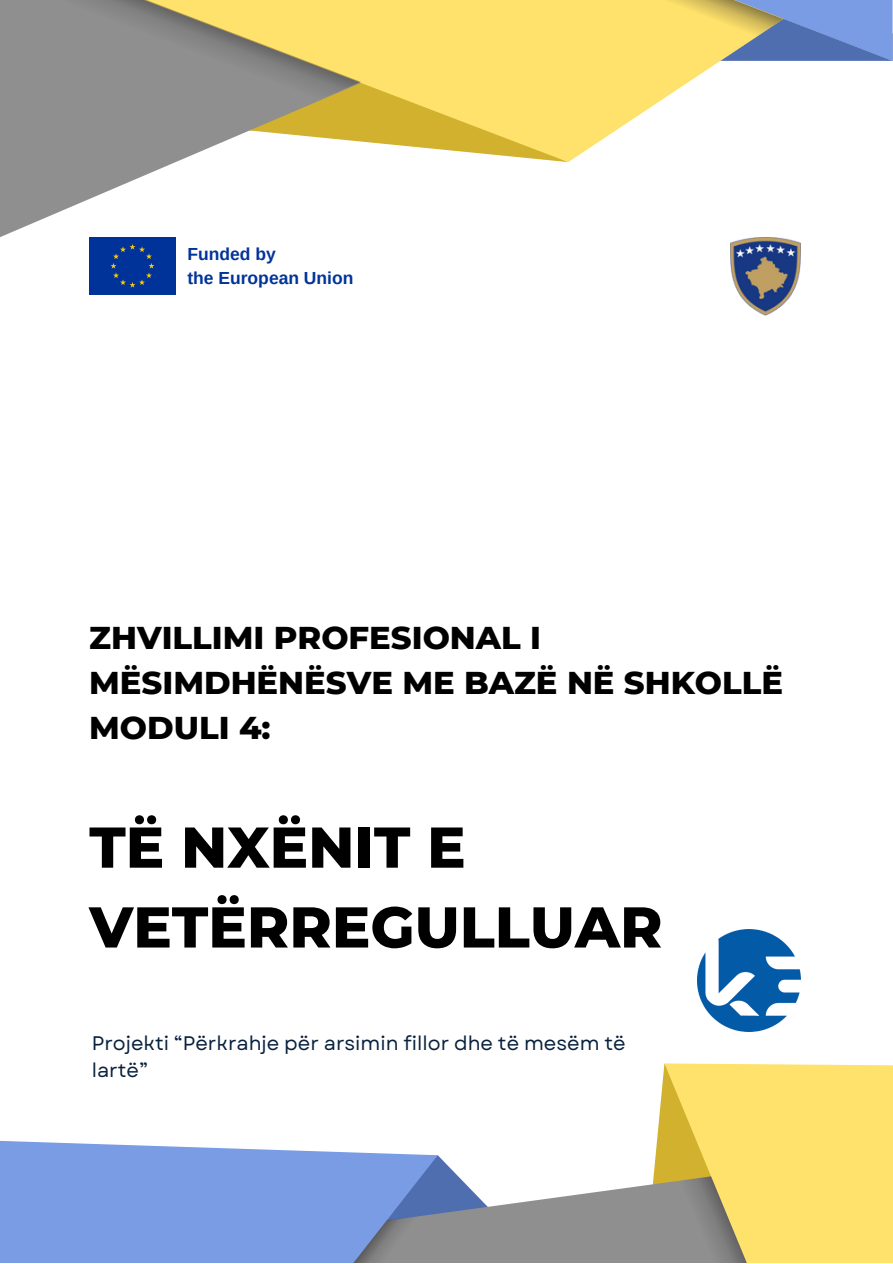
<style>
.page{position:relative;width:893px;height:1264px;background:#fff}
.page>*{position:absolute;margin:0;border:0;box-sizing:border-box;transform-origin:0 0}
.t1{font:800 57.45px/79.8px "Montserrat";color:#000}
.t2{font:800 32.25px/45px "Montserrat";color:#000}
.t3{font:19.65px/27px "Garet";color:#08213d}
.t4{font:700 17.55px "Arimo";color:#023399}
</style>
<div class="page">
<svg style="left:0;top:162px;width:176px;height:75px"></svg>
<svg style="left:0;top:107px;width:651px;height:55px"></svg>
<svg style="left:0;top:0;width:892px;height:107px;background:#ccc08a"></svg>
<svg style="left:505px;top:1194px;width:74px;height:68px;background:#979797"></svg>
<svg style="left:579px;top:1031px;width:313px;height:231px"></svg>
<svg style="left:438px;top:1155px;width:67px;height:107px"></svg>
<svg style="left:0;top:1140px;width:438px;height:122px;background:#85a1dd"></svg>
<svg style="left:614px;top:1063px;width:265px;height:199px;background:#e1ce81"></svg>
<img style="left:697px;top:929px;width:103px;height:102px">
<div style="left:89px;top:237px;width:86px;height:58px;background:#039"></div>
<img style="left:730px;top:237px;width:70px;height:78px">
<div style="left:0;top:1174px;width:186px;height:88px;background:#7a9ce4"></div>
<div style="left:800px;top:1127px;width:92px;height:135px;background:#ffe26b"></div>
<p class="t4" style="left:187px;top:244px;width:90px">Funded by</p>
<p class="t4" style="left:187px;top:268px;width:167px">the European Union</p>
<p class="t2" style="left:89px;top:614px;width:695px">ZHVILLIMI PROFESIONAL I<br>MËSIMDHËNËSVE ME BAZË NË SHKOLLË</p>
<p class="t2" style="left:89px;top:704px;width:183px">MODULI 4:</p>
<p class="t1" style="left:89px;top:807px;width:574px">TË NXËNIT E<br>VETËRREGULLUAR</p>
<p class="t3" style="left:92px;top:1029px;width:535px">Projekti “Përkrahje për arsimin fillor dhe të mesëm të lartë”</p>
</div>
